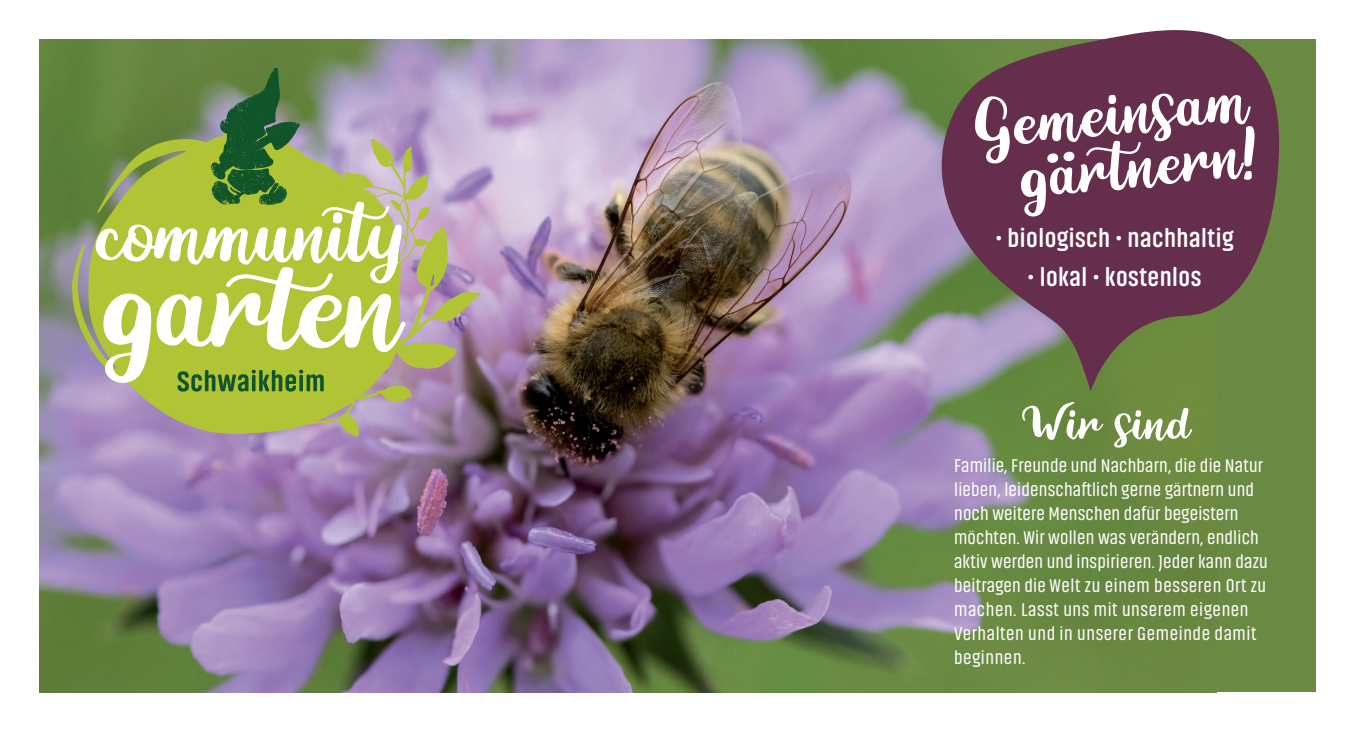
<style>
.page{position:relative;width:1355px;height:732px;background:#fff}
.page>*{position:absolute;margin:0;border:0;box-sizing:border-box;transform-origin:0 0}
.t1{font:53.4px "Highest Dafont";letter-spacing:.02em;color:#fff}
.t2{font:700 26px "Akhand Soft";letter-spacing:.02em;color:#fff}
.t3{font:19px/24px "Akhand Soft";letter-spacing:.01em;color:#fff}
</style>
<div class="page">
<div style="left:40px;top:40px;width:1275px;height:652px;background:#6a8a43"></div>
<img style="left:40px;top:40px;width:992px;height:652px">
<svg style="left:72px;top:130px;width:408px;height:306px"></svg>
<img style="left:203px;top:65px;width:99px;height:137px">
<svg style="left:94px;top:202px;width:312px;height:189px"></svg>
<svg style="left:929px;top:30px;width:350px;height:361px;fill:#662e4d"></svg>
<svg style="left:975px;top:93px;width:280px;height:124px"></svg>
<h2 class="t2" style="left:995px;top:224px;width:240px">• biologisch • nachhaltig</h2>
<h2 class="t2" style="left:1028px;top:263px;width:175px">• lokal • kostenlos</h2>
<h1 class="t1" style="left:1021px;top:398px;width:169px">Wir sind</h1>
<p class="t3" style="left:954px;top:453px;width:315px">Familie, Freunde und Nachbarn, die die Natur lieben, leidenschaftlich gerne gärtnern und noch weitere Menschen dafür begeistern möchten. Wir wollen was verändern, endlich aktiv werden und inspirieren. Jeder kann dazu beitragen die Welt zu einem besseren Ort zu machen. Lasst uns mit unserem eigenen Verhalten und in unserer Gemeinde damit beginnen.</p>
</div>
